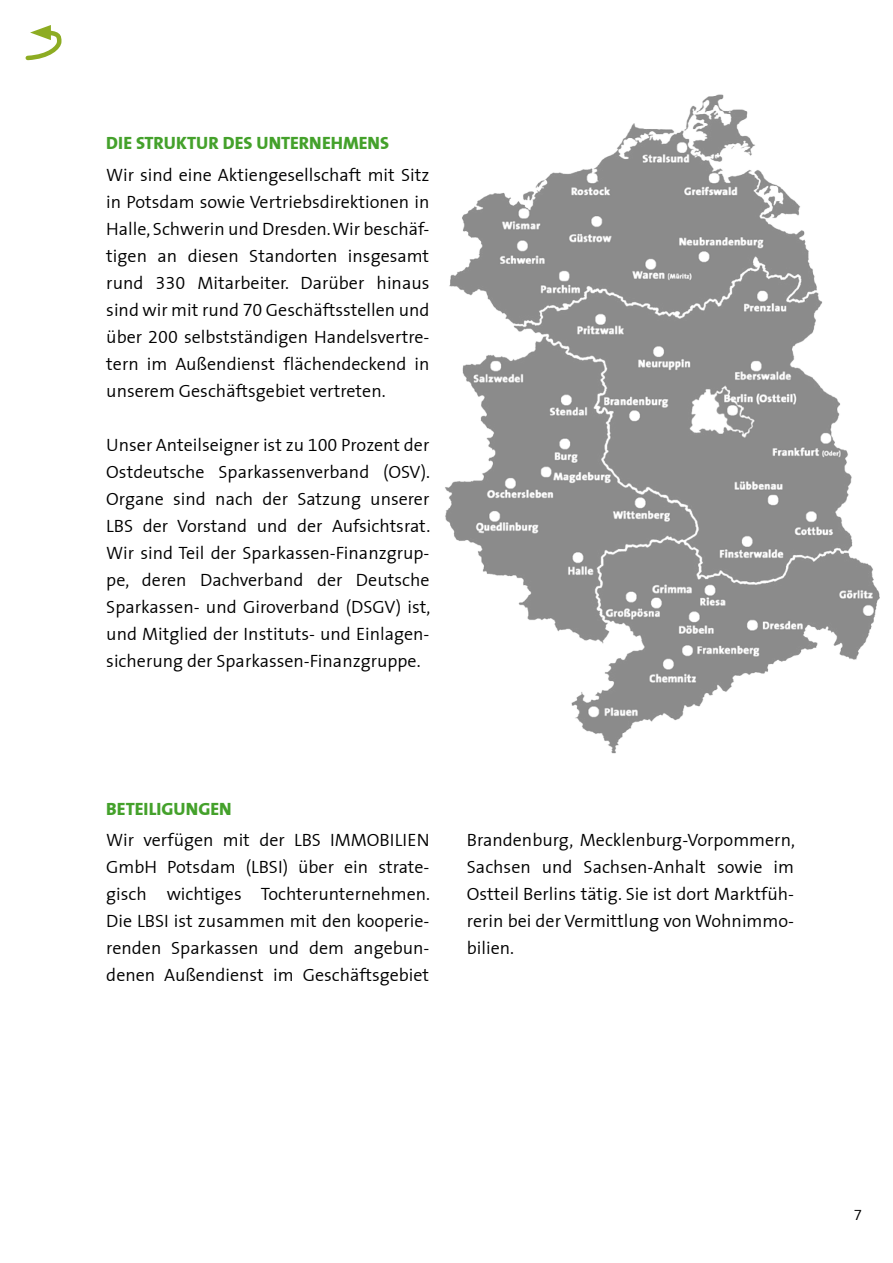
<style>
.page{position:relative;width:893px;height:1263px;background:#fff}
.page>*{position:absolute;margin:0;border:0;box-sizing:border-box;transform-origin:0 0}
.t1{font:300 18px/27px "LBS Thesis";color:#000;text-align:justify}
.t2{font:800 18px "LBS Thesis";color:#44a12b}
.t3{font:300 15px "LBS Thesis";color:#000}
</style>
<div class="page">
<svg style="left:25px;top:25px;width:37px;height:36px"></svg>
<img style="left:445px;top:94px;width:435px;height:660px">
<p class="t2" style="left:106px;top:133px;width:284px">DIE STRUKTUR DES UNTERNEHMENS</p>
<p class="t1" style="left:106px;top:162px;width:325px">Wir sind eine Aktiengesellschaft mit Sitz in Potsdam sowie Vertriebsdirektionen in Halle, Schwerin und Dresden. Wir beschäf&shy;tigen an diesen Standorten insgesamt rund 330 Mitarbeiter. Darüber hinaus sind wir mit rund 70 Geschäftsstellen und über 200 selbstständigen Handelsvertre&shy;tern im Außendienst flächendeckend in unserem Geschäftsgebiet vertreten.</p>
<p class="t1" style="left:106px;top:432px;width:326px">Unser Anteilseigner ist zu 100 Prozent der Ostdeutsche Sparkassenverband (OSV).<br>Organe sind nach der Satzung unserer LBS der Vorstand und der Aufsichtsrat.<br>Wir sind Teil der Sparkassen-Finanzgrup&shy;pe, deren Dachverband der Deutsche Sparkassen- und Giroverband (DSGV) ist, und Mitglied der Instituts- und Einlagen&shy;sicherung der Sparkassen-Finanzgruppe.</p>
<p class="t2" style="left:106px;top:799px;width:127px">BETEILIGUNGEN</p>
<p class="t1" style="left:106px;top:827px;width:325px">Wir verfügen mit der LBS IMMOBILIEN GmbH Potsdam (LBSI) über ein strate&shy;gisch wichtiges Tochterunternehmen.<br>Die LBSI ist zusammen mit den kooperie&shy;renden Sparkassen und dem angebun&shy;denen Außendienst im Geschäftsgebiet</p>
<p class="t1" style="left:467px;top:827px;width:330px">Brandenburg, Mecklenburg-Vorpommern, Sachsen und Sachsen-Anhalt sowie im Ostteil Berlins tätig. Sie ist dort Marktfüh&shy;rerin bei der Vermittlung von Wohnimmo&shy;bilien.</p>
<p class="t3" style="left:854px;top:1207px;width:10px">7</p>
</div>
